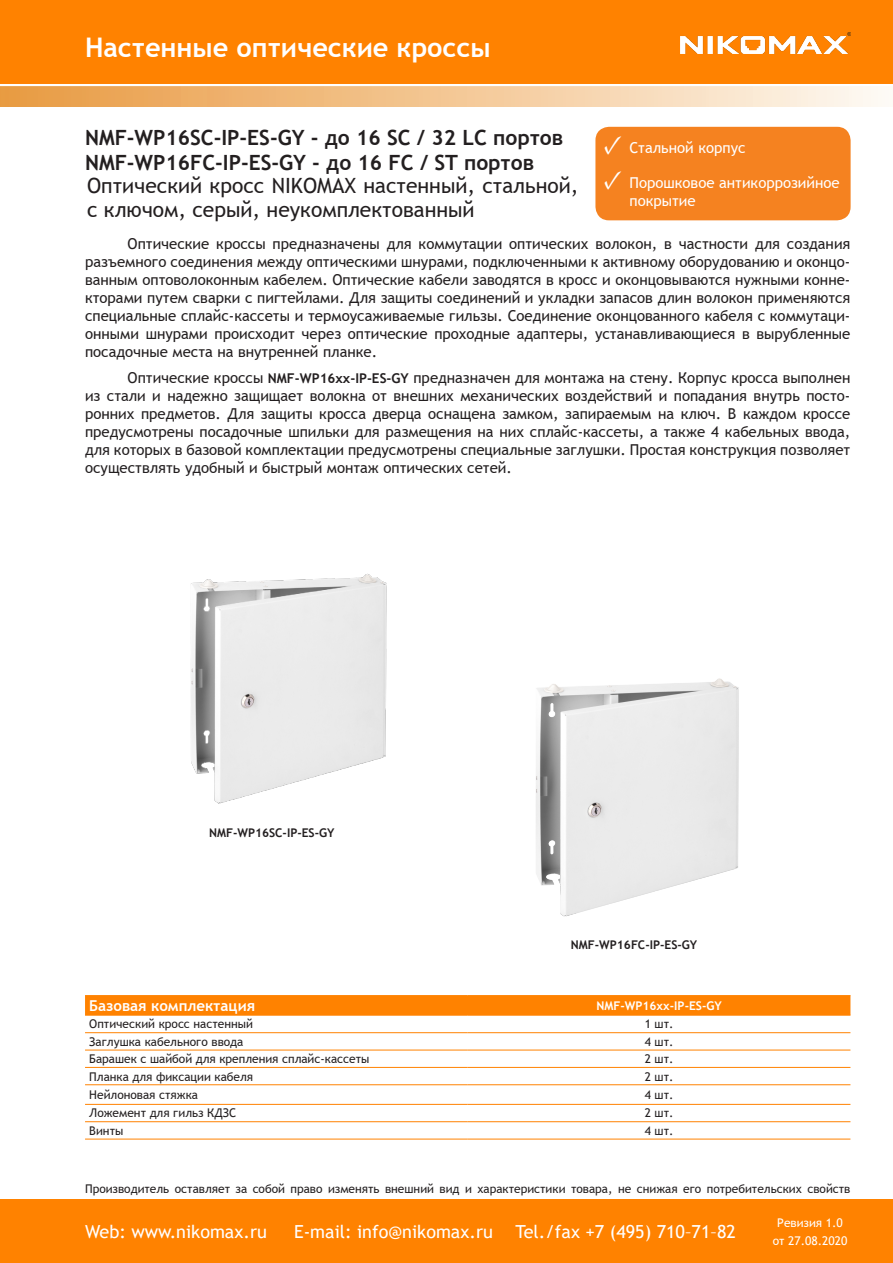
<style>
.page{position:relative;width:893px;height:1263px;background:#fff}
.page>*{position:absolute;margin:0;border:0;box-sizing:border-box;transform-origin:0 0}
.t1{font:700 27px "Trebuchet MS";color:#fff}
.Заголовок_-_описание{font:21px/24px "Trebuchet MS";color:#231f20}
.Заголовок_-_артикулы{font:700 21px "Trebuchet MS";color:#231f20}
.t2{font:18px "Trebuchet MS";color:#fff}
.Основной_текст{font:15px/18px "Trebuchet MS";color:#231f20;text-align:justify}
.t3{font:15px/18px "Trebuchet MS";color:#fff}
.Main_Header{font:700 15px "Trebuchet MS";color:#fff}
.Таблицы{font:12px "Trebuchet MS";color:#231f20}
.Заголовок_-_артикулы-2{font:700 12px "Trebuchet MS";color:#231f20}
.Основной_текст-2{font:12px "Trebuchet MS";color:#fff}
.Заголовок_-_артикулы-3{font:700 12px "Trebuchet MS";color:#fff}
.s1{font-family:"Minion Pro";font-weight:700;font-size:27px}
.s2{font-weight:700;font-size:13.5px}
</style>
<div class="page">
<div style="left:0;top:0;width:893px;height:85px;background:#ff8200"></div>
<div style="left:0;top:85px;width:893px;height:21px;background:linear-gradient(to right,#e8993f,#fef8f0)"></div>
<div style="left:0;top:1199px;width:893px;height:64px;background:#ff8200"></div>
<img style="left:680px;top:32px;width:170px;height:22px">
<hr style="left:0;top:84px;width:893px;height:2px;background:#fff">
<img style="left:191px;top:573px;width:196px;height:231px">
<div style="left:85px;top:996px;width:765px;height:19px;background:#ff8200"></div>
<hr style="left:85px;top:995px;width:383px;height:1px;background:#ff8200">
<hr style="left:468px;top:995px;width:382px;height:1px;background:#ff8200">
<hr style="left:85px;top:1015px;width:383px;height:1px;background:#ff8200">
<hr style="left:468px;top:1015px;width:382px;height:1px;background:#ff8200">
<hr style="left:85px;top:1032px;width:383px;height:1px;background:#ff8200">
<hr style="left:468px;top:1032px;width:382px;height:1px;background:#ff8200">
<hr style="left:85px;top:1050px;width:383px;height:1px;background:#ff8200">
<hr style="left:468px;top:1050px;width:382px;height:1px;background:#ff8200">
<hr style="left:85px;top:1067px;width:383px;height:1px;background:#ff8200">
<hr style="left:468px;top:1067px;width:382px;height:1px;background:#ff8200">
<hr style="left:85px;top:1084px;width:383px;height:1px;background:#ff8200">
<hr style="left:468px;top:1084px;width:382px;height:1px;background:#ff8200">
<hr style="left:85px;top:1104px;width:383px;height:1px;background:#ff8200">
<hr style="left:468px;top:1104px;width:382px;height:1px;background:#ff8200">
<hr style="left:85px;top:1121px;width:383px;height:1px;background:#ff8200">
<hr style="left:468px;top:1121px;width:382px;height:1px;background:#ff8200">
<hr style="left:85px;top:1139px;width:383px;height:1px;background:#ff8200">
<hr style="left:468px;top:1139px;width:382px;height:1px;background:#ff8200">
<div style="left:595px;top:127px;width:256px;height:93px;background:#f58220;border-radius:14px"></div>
<img style="left:536px;top:678px;width:203px;height:239px">
<h1 class="t1" style="left:85px;top:30px;width:407px">Настенные оптические кроссы</h1>
<p class="Заголовок_-_артикулы" style="left:85px;top:125px;width:480px">NMF-WP16SC-IP-ES-GY - до 16 SC / 32 LC портов</p>
<p class="Заголовок_-_артикулы" style="left:85px;top:150px;width:451px">NMF-WP16FC-IP-ES-GY - до 16 FC / ST портов</p>
<p class="Заголовок_-_описание" style="left:87px;top:174px;width:493px">Оптический кросс NIKOMAX настенный, стальной, с ключом, серый, неукомплектованный</p>
<p class="t3" style="left:604px;top:138px;width:143px"><span class="s1">✓</span> Стальной корпус</p>
<p class="t3" style="left:629px;top:173px;width:212px;text-indent:-26px"><span class="s1">✓</span> Порошковое антикоррозийное покрытие</p>
<p class="Основной_текст" style="left:85px;top:234px;width:767px;text-indent:43px">Оптические кроссы предназначены для коммутации оптических волокон, в частности для создания разъемного соединения между оптическими шнурами, подключенными к активному оборудованию и оконцо&shy;ванным оптоволоконным кабелем. Оптические кабели заводятся в кросс и оконцовываются нужными конне&shy;кторами путем сварки с пигтейлами. Для защиты соединений и укладки запасов длин волокон применяются специальные сплайс-кассеты и термоусаживаемые гильзы. Соединение оконцованного кабеля с коммутаци&shy;онными шнурами происходит через оптические проходные адаптеры, устанавливающиеся в вырубленные посадочные места на внутренней планке.</p>
<p class="Основной_текст" style="left:85px;top:369px;width:767px;text-indent:43px">Оптические кроссы <span class="s2">NMF-WP16xx-IP-ES-GY</span> предназначен для монтажа на стену. Корпус кросса выполнен из стали и надежно защищает волокна от внешних механических воздействий и попадания внутрь посто&shy;ронних предметов. Для защиты кросса дверца оснащена замком, запираемым на ключ. В каждом кроссе предусмотрены посадочные шпильки для размещения на них сплайс-кассеты, а также 4 кабельных ввода, для которых в базовой комплектации предусмотрены специальные заглушки. Простая конструкция позволяет осуществлять удобный и быстрый монтаж оптических сетей.</p>
<p class="Заголовок_-_артикулы-2" style="left:209px;top:825px;width:127px">NMF-WP16SC-IP-ES-GY</p>
<p class="Заголовок_-_артикулы-2" style="left:571px;top:937px;width:128px">NMF-WP16FC-IP-ES-GY</p>
<p class="Main_Header" style="left:89px;top:996px;width:167px">Базовая комплектация</p>
<p class="Заголовок_-_артикулы-3" style="left:597px;top:998px;width:127px">NMF-WP16xx-IP-ES-GY</p>
<p class="Таблицы" style="left:89px;top:1016px;width:165px">Оптический кросс настенный</p>
<p class="Таблицы" style="left:645px;top:1016px;width:30px">1 шт.</p>
<p class="Таблицы" style="left:89px;top:1034px;width:156px">Заглушка кабельного ввода</p>
<p class="Таблицы" style="left:645px;top:1034px;width:30px">4 шт.</p>
<p class="Таблицы" style="left:89px;top:1051px;width:282px">Барашек с шайбой для крепления сплайс-кассеты</p>
<p class="Таблицы" style="left:645px;top:1051px;width:30px">2 шт.</p>
<p class="Таблицы" style="left:89px;top:1069px;width:165px">Планка для фиксации кабеля</p>
<p class="Таблицы" style="left:645px;top:1069px;width:30px">2 шт.</p>
<p class="Таблицы" style="left:89px;top:1087px;width:110px">Нейлоновая стяжка</p>
<p class="Таблицы" style="left:645px;top:1087px;width:30px">4 шт.</p>
<p class="Таблицы" style="left:89px;top:1106px;width:148px">Ложемент для гильз КДЗС</p>
<p class="Таблицы" style="left:645px;top:1106px;width:30px">2 шт.</p>
<p class="Таблицы" style="left:89px;top:1123px;width:36px">Винты</p>
<p class="Таблицы" style="left:645px;top:1123px;width:30px">4 шт.</p>
<p class="Таблицы" style="left:85px;top:1181px;width:767px">Производитель оставляет за собой право изменять внешний вид и характеристики товара, не снижая его потребительских свойств</p>
<p class="t2" style="left:85px;top:1220px;width:183px">Web: www.nikomax.ru</p>
<p class="t2" style="left:294px;top:1220px;width:200px">E-mail: info@nikomax.ru</p>
<p class="t2" style="left:516px;top:1220px;width:222px">Tel./fax +7 (495) 710–71–82</p>
<p class="Основной_текст-2" style="left:777px;top:1215px;width:67px">Ревизия 1.0</p>
<p class="Основной_текст-2" style="left:773px;top:1233px;width:76px">от 27.08.2020</p>
</div>
